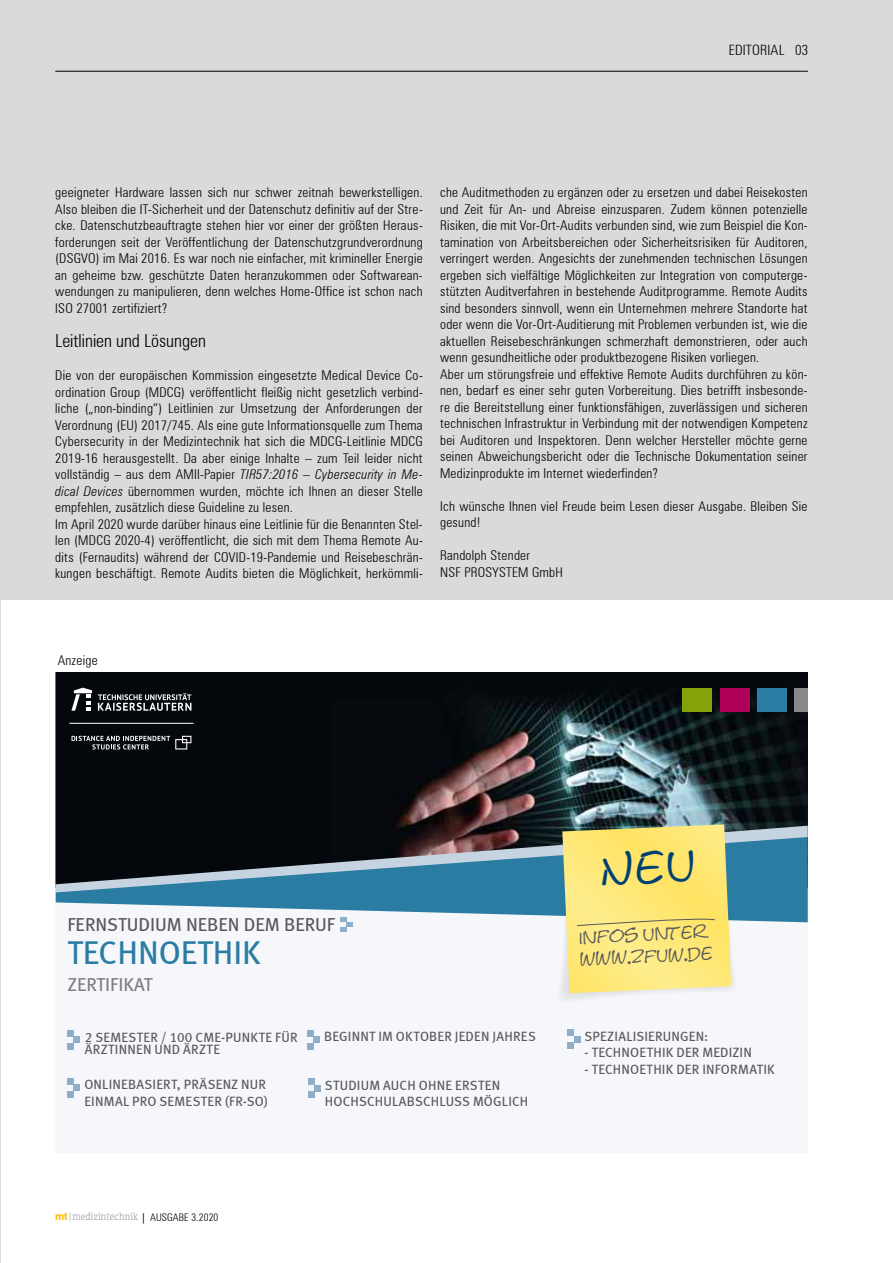
<style>
.page{position:relative;width:893px;height:1263px;background:#fff}
.page>*{position:absolute;margin:0;border:0;box-sizing:border-box;transform-origin:0 0}
.t1{font:33px "Meta Book LF";color:#2b7ca3}
.t2{font:18.75px "Meta Book LF";color:#58585a}
.t3{font:18.75px "Meta Book LF";color:#7e7f81}
.t4{font:300 condensed 18px "Zurich BT";color:#000}
.t5{font:18px/22px "Calvin";color:#58585a}
.t6{font:300 condensed 14.25px "Zurich BT";letter-spacing:.015em;color:#000}
.t7{font:300 condensed 13.5px/16.5px "Zurich BT";letter-spacing:.02em;color:#000}
.t8{font:13.5px/16.2px "Meta Book LF";letter-spacing:.015em;color:#58585a}
.t9{font:10.8px "Weidemann LT";color:#9c9e9f}
.s1{font-style:italic}
.s2{font-family:"Swiss 721 BT";font-weight:700;font-size:10.5px;color:#fabb00}
.s3{font-family:"Helvetica";font-size:10.5px;color:#000}
.s4{font-family:"Zurich BT";font-weight:300;font-stretch:condensed;font-size:10.5px;color:#000}
</style>
<div class="page">
<div style="left:1px;top:0;width:892px;height:600px;background:#d9dadb"></div>
<hr style="left:0;top:0;width:1px;height:1263px;background:#d9dadb">
<hr style="left:55px;top:71px;width:753px;height:1px;background:#000">
<svg style="left:55px;top:672px;width:753px;height:426px"></svg>
<svg style="left:556px;top:824px;width:183px;height:182px;background:#ecdf89"></svg>
<p class="t6" style="left:729px;top:42px;width:81px">EDITORIAL 03</p>
<p class="t7" style="left:55px;top:184px;width:369px;text-align:justify">geeigneter Hardware lassen sich nur schwer zeitnah bewerkstelligen.<br>Also bleiben die IT-Sicherheit und der Datenschutz definitiv auf der Stre&shy;cke. Datenschutzbeauftragte stehen hier vor einer der größten Heraus&shy;forderungen seit der Veröffentlichung der Datenschutzgrundverordnung (DSGVO) im Mai 2016. Es war noch nie einfacher, mit krimineller Energie an geheime bzw. geschützte Daten heranzukommen oder Softwarean&shy;wendungen zu manipulieren, denn welches Home-Office ist schon nach ISO 27001 zertifiziert?</p>
<p class="t4" style="left:55px;top:330px;width:152px">Leitlinien und Lösungen</p>
<p class="t7" style="left:55px;top:367px;width:369px">Die von der europäischen Kommission eingesetzte Medical Device Co&shy;ordination Group (MDCG) veröffentlicht fleißig nicht gesetzlich verbind&shy;liche („non-binding“) Leitlinien zur Umsetzung der Anforderungen der Verordnung (EU) 2017/745. Als eine gute Informationsquelle zum Thema Cybersecurity in der Medizintechnik hat sich die MDCG-Leitlinie MDCG 2019-16 herausgestellt. Da aber einige Inhalte – zum Teil leider nicht vollständig – aus dem AMII-Papier <span class="s1">TIR57:2016 – Cybersecurity in Me&shy;dical Devices</span> übernommen wurden, möchte ich Ihnen an dieser Stelle empfehlen, zusätzlich diese Guideline zu lesen.<br>Im April 2020 wurde darüber hinaus eine Leitlinie für die Benannten Stel&shy;len (MDCG 2020-4) veröffentlicht, die sich mit dem Thema Remote Au&shy;dits (Fernaudits) während der COVID-19-Pandemie und Reisebeschrän&shy;kungen beschäftigt. Remote Audits bieten die Möglichkeit, herkömmli-</p>
<p class="t7" style="left:440px;top:184px;width:369px">che Auditmethoden zu ergänzen oder zu ersetzen und dabei Reisekosten und Zeit für An- und Abreise einzusparen. Zudem können potenzielle Risiken, die mit Vor-Ort-Audits verbunden sind, wie zum Beispiel die Kon&shy;tamination von Arbeitsbereichen oder Sicherheitsrisiken für Auditoren, verringert werden. Angesichts der zunehmenden technischen Lösungen ergeben sich vielfältige Möglichkeiten zur Integration von computerge&shy;stützten Auditverfahren in bestehende Auditprogramme. Remote Audits sind besonders sinnvoll, wenn ein Unternehmen mehrere Standorte hat oder wenn die Vor-Ort-Auditierung mit Problemen verbunden ist, wie die aktuellen Reisebeschränkungen schmerzhaft demonstrieren, oder auch wenn gesundheitliche oder produktbezogene Risiken vorliegen.<br>Aber um störungsfreie und effektive Remote Audits durchführen zu kön&shy;nen, bedarf es einer sehr guten Vorbereitung. Dies betrifft insbesonde&shy;re die Bereitstellung einer funktionsfähigen, zuverlässigen und sicheren technischen Infrastruktur in Verbindung mit der notwendigen Kompetenz bei Auditoren und Inspektoren. Denn welcher Hersteller möchte gerne seinen Abweichungsbericht oder die Technische Dokumentation seiner Medizinprodukte im Internet wiederfinden?</p>
<p class="t7" style="left:440px;top:498px;width:369px">Ich wünsche Ihnen viel Freude beim Lesen dieser Ausgabe. Bleiben Sie gesund!</p>
<p class="t7" style="left:440px;top:547px;width:124px">Randolph Stender<br>NSF PROSYSTEM GmbH</p>
<p class="t7" style="left:58px;top:652px;width:42px">Anzeige</p>
<p class="t2" style="left:67px;top:913px;width:269px">FERNSTUDIUM NEBEN DEM BERUF</p>
<p class="t1" style="left:67px;top:933px;width:195px">TECHNOETHIK</p>
<p class="t3" style="left:67px;top:973px;width:86px">ZERTIFIKAT</p>
<p class="t5" style="left:578px;top:927px;width:135px;rotate:-3deg">Infos unter www.zfuw.de</p>
<p class="t8" style="left:85px;top:1031px;width:214px;line-height:12.3px">2 SEMESTER / 100 CME-PUNKTE FÜR<br>ÄRZTINNEN UND ÄRZTE</p>
<p class="t8" style="left:84px;top:1076px;width:185px">ONLINEBASIERT, PRÄSENZ NUR<br>EINMAL PRO SEMESTER (FR-SO)</p>
<p class="t8" style="left:324px;top:1028px;width:213px">BEGINNT IM OKTOBER JEDEN JAHRES</p>
<p class="t8" style="left:325px;top:1077px;width:205px">STUDIUM AUCH OHNE ERSTEN<br>HOCHSCHULABSCHLUSS MÖGLICH</p>
<p class="t9" style="left:55px;top:1210px;width:165px"><span class="s2">mt</span> medizintechnik <span class="s3">|</span> <span class="s4">Ausgabe 3.2020</span></p>
<p class="t8" style="left:585px;top:1028px;width:125px">SPEZIALISIERUNGEN:</p>
<p class="t8" style="left:585px;top:1044px;width:169px">- TECHNOETHIK DER MEDIZIN</p>
<p class="t8" style="left:585px;top:1061px;width:192px">- TECHNOETHIK DER INFORMATIK</p>
</div>
